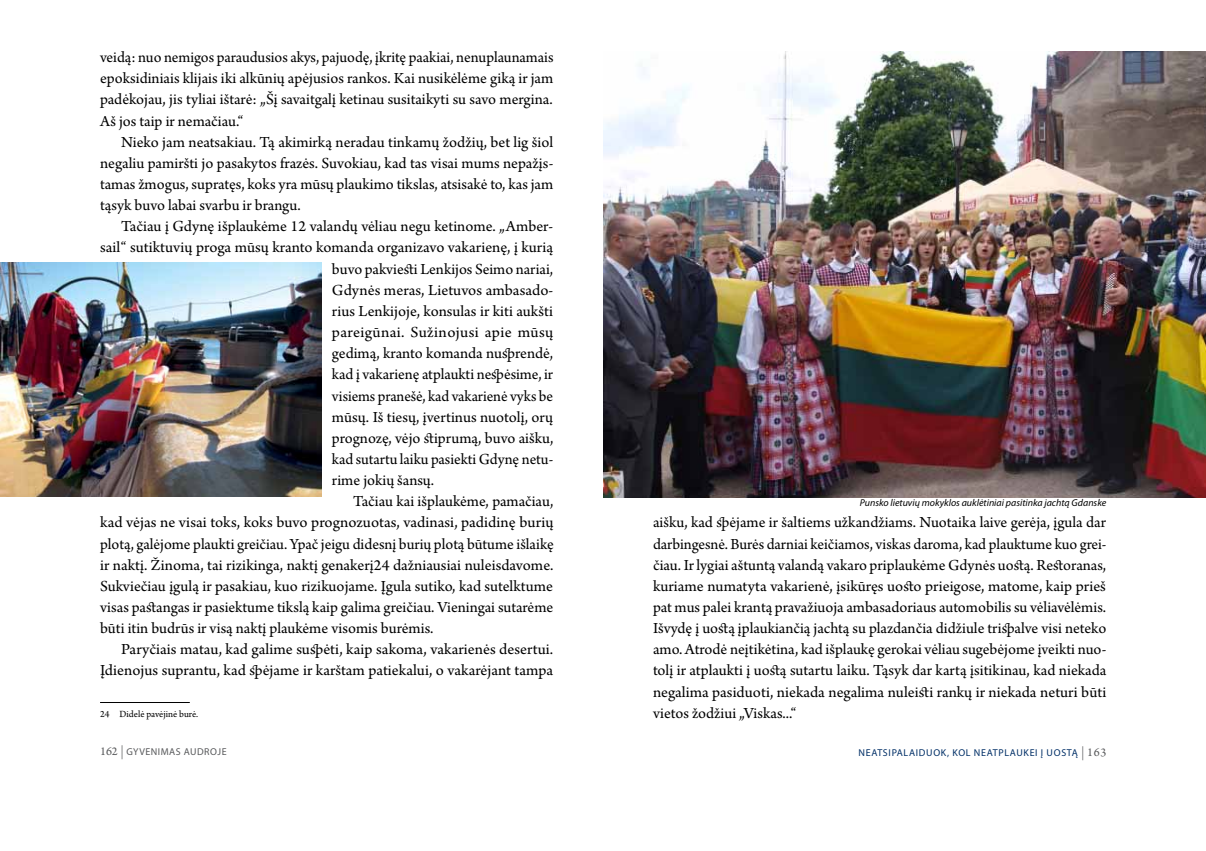
<style>
.page{position:relative;width:1206px;height:851px;background:#fff}
.page>*{position:absolute;margin:0;border:0;box-sizing:border-box;transform-origin:0 0}
.t1{font:16.25px/21.1px "Arno Pro";color:#000;text-align:justify}
.t2{font:16.25px "Arno Pro";letter-spacing:.025em;color:#000}
.t3{font:italic 10px "Myriad Pro";color:#000}
.t4{font:10px "Myriad Pro";letter-spacing:.07em;color:#002f67}
.t5{font:10px "Arno Pro";color:#000}
.t6{font:10px "Myriad Pro";letter-spacing:.05em;color:#58595b}
.s1{font-family:"Arno Pro";font-size:12.5px}
.s2{font-family:"Arno Pro Light Display";font-size:13.75px}
.s3{font-family:"Arno Pro Light Display";font-size:13.75px;color:#58595b}
.s4{font-family:"Arno Pro";font-size:12.5px;color:#58595b}
</style>
<div class="page">
<hr style="left:100px;top:702px;width:90px;height:1px;background:#000">
<img style="left:603px;top:52px;width:602px;height:445px">
<img style="left:0;top:262px;width:321px;height:234px">
<p class="t1" style="left:100px;top:48px;width:455px">veidą: nuo nemigos paraudusios akys, pajuodę, įkritę paakiai, nenuplaunamais</p>
<p class="t1" style="left:100px;top:69px;width:454px">epoksidiniais klijais iki alkūnių apėjusios rankos. Kai nusikėlėme giką ir jam</p>
<p class="t1" style="left:100px;top:90px;width:454px">padėkojau, jis tyliai ištarė: „Šį savaitgalį ketinau susitaikyti su savo mergina.</p>
<p class="t1" style="left:100px;top:111px;width:145px">Aš jos taip ir nemačiau.“</p>
<p class="t1" style="left:121px;top:132px;width:433px">Nieko jam neatsakiau. Tą akimirką neradau tinkamų žodžių, bet lig šiol</p>
<p class="t1" style="left:100px;top:153px;width:454px">negaliu pamiršti jo pasakytos frazės. Suvokiau, kad tas visai mums nepažįs-</p>
<p class="t1" style="left:100px;top:174px;width:454px">tamas žmogus, supratęs, koks yra mūsų plaukimo tikslas, atsisakė to, kas jam</p>
<p class="t1" style="left:100px;top:196px;width:202px">tąsyk buvo labai svarbu ir brangu.</p>
<p class="t1" style="left:121px;top:217px;width:433px">Tačiau į Gdynę išplaukėme 12 valandų vėliau negu ketinome. „Amber-</p>
<p class="t1" style="left:100px;top:238px;width:454px">sail“ sutiktuvių proga mūsų kranto komanda organizavo vakarienę, į kurią</p>
<p class="t1" style="left:332px;top:259px;width:223px">buvo pakviesti Lenkijos Seimo nariai,</p>
<p class="t1" style="left:332px;top:280px;width:223px">Gdynės meras, Lietuvos ambasado-</p>
<p class="t1" style="left:332px;top:301px;width:222px">rius Lenkijoje, konsulas ir kiti aukšti</p>
<p class="t2" style="left:332px;top:323px;width:223px">pareigūnai. Sužinojusi apie mūsų</p>
<p class="t1" style="left:332px;top:343px;width:222px">gedimą, kranto komanda nusprendė,</p>
<p class="t1" style="left:332px;top:365px;width:222px">kad į vakarienę atplaukti nespėsime, ir</p>
<p class="t1" style="left:332px;top:386px;width:223px">visiems pranešė, kad vakarienė vyks be</p>
<p class="t1" style="left:332px;top:407px;width:223px">mūsų. Iš tiesų, įvertinus nuotolį, orų</p>
<p class="t1" style="left:332px;top:428px;width:223px">prognozę, vėjo stiprumą, buvo aišku,</p>
<p class="t1" style="left:332px;top:449px;width:223px">kad sutartu laiku pasiekti Gdynę netu-</p>
<p class="t1" style="left:332px;top:470px;width:104px">rime jokių šansų.</p>
<p class="t1" style="left:353px;top:491px;width:202px">Tačiau kai išplaukėme, pamačiau,</p>
<p class="t1" style="left:100px;top:513px;width:454px">kad vėjas ne visai toks, koks buvo prognozuotas, vadinasi, padidinę burių</p>
<p class="t1" style="left:100px;top:534px;width:455px">plotą, galėjome plaukti greičiau. Ypač jeigu didesnį burių plotą būtume išlaikę</p>
<p class="t1" style="left:100px;top:555px;width:455px">ir naktį. Žinoma, tai rizikinga, naktį genakerį24 dažniausiai nuleisdavome.</p>
<p class="t1" style="left:100px;top:576px;width:454px">Sukviečiau įgulą ir pasakiau, kuo rizikuojame. Įgula sutiko, kad sutelktume</p>
<p class="t1" style="left:100px;top:597px;width:454px">visas pastangas ir pasiektume tikslą kaip galima greičiau. Vieningai sutarėme</p>
<p class="t1" style="left:100px;top:618px;width:335px">būti itin budrūs ir visą naktį plaukėme visomis burėmis.</p>
<p class="t1" style="left:121px;top:639px;width:433px">Paryčiais matau, kad galime suspėti, kaip sakoma, vakarienės desertui.</p>
<p class="t1" style="left:100px;top:660px;width:454px">Įdienojus suprantu, kad spėjame ir karštam patiekalui, o vakarėjant tampa</p>
<p class="t5" style="left:100px;top:708px;width:99px">24 Didelė pavėjinė burė.</p>
<p class="t3" style="left:859px;top:496px;width:248px">Punsko lietuvių mokyklos auklėtiniai pasitinka jachtą Gdanske</p>
<p class="t1" style="left:653px;top:513px;width:455px">aišku, kad spėjame ir šaltiems užkandžiams. Nuotaika laive gerėja, įgula dar darbingesnė. Burės darniai keičiamos, viskas daroma, kad plauktume kuo grei&shy;čiau. Ir lygiai aštuntą valandą vakaro priplaukėme Gdynės uostą. Restoranas, kuriame numatyta vakarienė, įsikūręs uosto prieigose, matome, kaip prieš pat mus palei krantą pravažiuoja ambasadoriaus automobilis su vėliavėlėmis.<br>Išvydę į uostą įplaukiančią jachtą su plazdančia didžiule trispalve visi neteko amo. Atrodė neįtikėtina, kad išplaukę gerokai vėliau sugebėjome įveikti nuo&shy;tolį ir atplaukti į uostą sutartu laiku. Tąsyk dar kartą įsitikinau, kad niekada negalima pasiduoti, niekada negalima nuleisti rankų ir niekada neturi būti vietos žodžiui „Viskas...“</p>
<p class="t6" style="left:100px;top:745px;width:128px"><span class="s1">162</span> <span class="s2">|</span> GYVENIMAS AUDROJE</p>
<p class="t4" style="left:858px;top:746px;width:249px">NEATSIPALAIDUOK, KOL NEATPLAUKEI Į UOSTĄ <span class="s3">|</span> <span class="s4">163</span></p>
</div>
